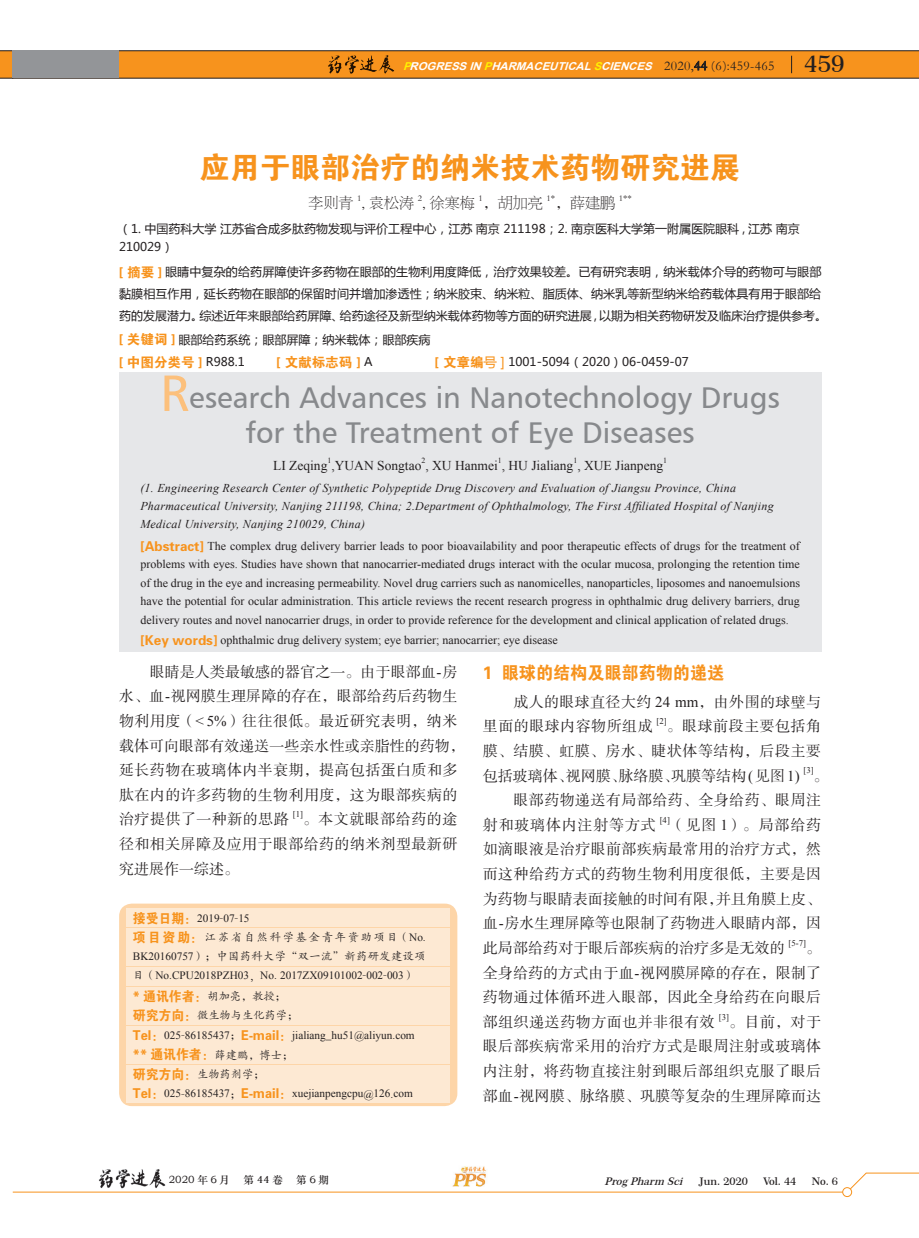
<style>
.page{position:relative;width:919px;height:1238px;background:#fff}
.page>*{position:absolute;margin:0;border:0;box-sizing:border-box;transform-origin:0 0}
.t1{font:30px/34.5px "Humanist 777 BT Roman B";color:#87898c;text-align:center}
.t2{font:30px "FZDHTK GBK1 0";color:#f7931d}
.t3{font:600 23.1px "Century 751 BT";color:#231f20}
.t4{font:18px "FZDHTK GBK1 0";color:#f7931d;scale:.95 1}
.t5{font:15px/24.6px "FZSSK GBK1 0";letter-spacing:.025em;color:#231f20;text-align:justify}
.t6{font:15px "FZBSK GBK1 0";color:#231f20}
.t7{font:15px "FZSSK GBK1 0";letter-spacing:.05em;color:#231f20}
.t8{font:13.5px "Times New Roman";color:#231f20}
.t9{font:13.5px "FZDHTK GBK1 0";color:#f7931d}
.t10{font:13.5px "FZDHTK GBK1 0";color:#f7931d;scale:.95 1}
.t11{font:12px/18.8px "Times New Roman";color:#231f20}
.t12{font:12px/22.5px "Microsoft Ya Hei";color:#231f20}
.t13{font:italic 12px/18px "Times New Roman";letter-spacing:.02em;color:#231f20}
.t14{font:11.25px "Times New Roman";color:#231f20}
.t15{font:11.25px/18.3px "FZKTK GBK1 0";letter-spacing:.155em;color:#231f20}
.t16{font:11.25px/19.5px "FZKTK GBK1 0";color:#231f20}
.t17{font:11.25px "FZKTK GBK1 0";letter-spacing:.04em;color:#231f20}
.t18{font:italic 700 10.95px "Arial";color:#fff;scale:1.04 1}
.t19{font:600 10.5px "Century 751 BT";color:#231f20}
.t20{font:10.5px "ST Zhongsong";letter-spacing:.125em;color:#231f20}
.t21{font:italic 600 10.5px "Century 751 BT";color:#231f20}
.t22{font:8.7px "Times New Roman";color:#231f20}
.t23{font:8.7px "FZBSK GBK1 0";color:#231f20}
.t24{font:8.7px "FZSSK GBK1 0";color:#231f20}
.t25{font:7.8px "Times New Roman";color:#231f20}
.s1{color:#fff101}
.s2{font-family:"Garamond";font-weight:400;font-style:normal;font-size:13.5px;color:#231f20}
.s3{font-family:"FZFSK GBK1 0";font-weight:400;font-style:normal;font-size:13.5px;color:#231f20}
.s4{font-family:"FZSSK GBK1 0"}
.s5{font-family:"FZBSK GBK1 0"}
.s6{font-family:"FZDHTK GBK1 0";font-size:13.5px;color:#f7931d}
.s7{font-family:"Microsoft Ya Hei";font-size:12px;color:#231f20}
.s8{font-size:13.5px;color:#f7931d}
.s9{font-size:51px;color:#fcc07c}
.s10{font-family:"Times New Roman"}
.s11{font-family:"FZKTK GBK1 0"}
.s12{font-family:"Adobe Song Std";font-weight:300}
.s13{font-family:"FZKTK GBK1 0";font-size:11.25px;color:#231f20}
</style>
<div class="page">
<svg style="left:849px;top:1172px;width:69px;height:20px"></svg>
<hr style="left:13px;top:1191px;width:834px;height:1px;background:#f7931d">
<div style="left:842px;top:1187px;width:9px;height:9px;background:#fff;border-radius:50%"></div>
<div style="left:842px;top:1187px;width:9px;height:9px;border:1px solid #f7931d;border-radius:50%"></div>
<img style="left:452px;top:1166px;width:34px;height:21px">
<img style="left:98px;top:1169px;width:68px;height:20px">
<svg style="left:0;top:50px;width:918px;height:28px;background:#df8d2c"></svg>
<div style="left:119px;top:372px;width:702px;height:280px;background:#e6e7e9"></div>
<svg style="left:119px;top:903px;width:338px;height:203px;background:#fddcb8"></svg>
<div style="left:126px;top:908px;width:324px;height:18px;background:#fde9d3"></div>
<div style="left:126px;top:947px;width:324px;height:18px;background:#fde9d3"></div>
<div style="left:126px;top:1025px;width:324px;height:19px;background:#fde9d3"></div>
<div style="left:126px;top:928px;width:324px;height:18px;background:#fde9d3"></div>
<div style="left:126px;top:967px;width:324px;height:18px;background:#fde9d3"></div>
<div style="left:126px;top:1045px;width:324px;height:18px;background:#fde9d3"></div>
<div style="left:126px;top:986px;width:324px;height:19px;background:#fde9d3"></div>
<div style="left:126px;top:1065px;width:324px;height:18px;background:#fde9d3"></div>
<div style="left:126px;top:1006px;width:324px;height:18px;background:#fde9d3"></div>
<div style="left:126px;top:1084px;width:324px;height:18px;background:#fde9d3"></div>
<p class="t18" style="left:403px;top:58px;width:358px"><span class="s1">P</span>ROGRESSIN<span class="s1">P</span>HARMACEUTICAL<span class="s1">S</span>CIENCES <span class="s2">2 0 2 0 ,</span> <span class="s2">4 4</span> <span class="s3">(</span> <span class="s2">6</span> <span class="s3">)</span> <span class="s2">: 4 5 9 - 4 6 5</span></p>
<h2 class="t3" style="left:804px;top:50px;width:42px">459</h2>
<h1 class="t2" style="left:200px;top:151px;width:541px">应用于眼部治疗的纳米技术药物研究进展</h1>
<p class="t6" style="left:308px;top:195px;width:46px">李则青</p>
<p class="t23" style="left:357px;top:193px;width:6px">1</p>
<p class="t6" style="left:361px;top:195px;width:54px">, 袁松涛</p>
<p class="t23" style="left:418px;top:193px;width:6px">2</p>
<p class="t6" style="left:422px;top:195px;width:54px">, 徐寒梅</p>
<p class="t23" style="left:478px;top:193px;width:6px">1</p>
<p class="t6" style="left:482px;top:195px;width:61px">，胡加亮</p>
<p class="t23" style="left:546px;top:193px;width:10px">1<span class="s4">*</span></p>
<p class="t6" style="left:555px;top:195px;width:61px">，薛建鹏</p>
<p class="t24" style="left:619px;top:193px;width:14px"><span class="s5">1</span>**</p>
<p class="t12" style="left:119px;top:220px;width:682px;line-height:17.4px">（1. 中国药科大学 江苏省合成多肽药物发现与评价工程中心，江苏 南京 211198；2. 南京医科大学第一附属医院眼科 , 江苏 南京<br>210029）</p>
<p class="t12" style="left:119px;top:260px;width:709px"><span class="s6">[ 摘要 ]</span> 眼睛中复杂的给药屏障使许多药物在眼部的生物利用度降低，治疗效果较差。已有研究表明，纳米载体介导的药物可与眼部黏膜相互作用，延长药物在眼部的保留时间并增加渗透性；纳米胶束、纳米粒、脂质体、纳米乳等新型纳米给药载体具有用于眼部给药的发展潜力。综述近年来眼部给药屏障、给药途径及新型纳米载体药物等方面的研究进展 , 以期为相关药物研发及临床治疗提供参考。<span class="s6">[ 关键词 ]</span> 眼部给药系统；眼部屏障；纳米载体；眼部疾病</p>
<p class="t9" style="left:119px;top:354px;width:127px">[ 中图分类号 ] <span class="s7">R988.1</span></p>
<p class="t9" style="left:276px;top:354px;width:97px">[ 文献标志码 ] <span class="s7">A</span></p>
<p class="t12" style="left:435px;top:350px;width:255px"><span class="s6">[ 文章编</span><span class="s8">号 ]</span> 1001-5094（2020）06-0459-07</p>
<h1 class="t1" style="left:160px;top:380px;width:621px"><span class="s9">R</span>esearch Advances in Nanotechnology Drugs for the Treatment of Eye Diseases</h1>
<p class="t8" style="left:273px;top:456px;width:391px">LI Zeqing ,YUAN Songtao , XU Hanmei , HU Jialiang , XUE Jianpeng</p>
<p class="t25" style="left:327px;top:455px;width:5px">1</p>
<p class="t25" style="left:421px;top:455px;width:5px">2</p>
<p class="t25" style="left:497px;top:455px;width:5px">1</p>
<p class="t25" style="left:573px;top:455px;width:5px">1</p>
<p class="t25" style="left:663px;top:455px;width:5px">1</p>
<p class="t13" style="left:140px;top:479px;width:634px">(1. Engineering Research Center of Synthetic Polypeptide Drug Discovery and Evaluation of Jiangsu Province, China<br>Pharmaceutical University, Nanjing 211198, China; 2.Department of Ophthalmology, The First Affiliated Hospital of Nanjing<br>Medical University, Nanjing 210029, China)</p>
<p class="t11" style="left:140px;top:536px;width:661px"><span class="s6">[Abstract]</span> The complex drug delivery barrier leads to poor bioavailability and poor therapeutic effects of drugs for the treatment of problems with eyes. Studies have shown that nanocarrier-mediated drugs interact with the ocular mucosa, prolonging the retention time of the drug in the eye and increasing permeability. Novel drug carriers such as nanomicelles, nanoparticles, liposomes and nanoemulsions have the potential for ocular administration. This article reviews the recent research progress in ophthalmic drug delivery barriers, drug delivery routes and novel nanocarrier drugs, in order to provide reference for the development and clinical application of related drugs. <span class="s6">[Key words]</span> ophthalmic drug delivery system; eye barrier; nanocarrier; eye disease</p>
<p class="t5" style="left:119px;top:660px;width:347px;text-align:left;text-indent:31px">眼睛是人类最敏感的器官之一。由于眼部血<span class="s10">-</span>房水、血<span class="s10">-</span>视网膜生理屏障的存在，眼部给药后药物生物利用度（<span class="s10">&lt; 5%</span>）往往很低。最近研究表明，纳米载体可向眼部有效递送一些亲水性或亲脂性的药物，延长药物在玻璃体内半衰期，提高包括蛋白质和多肽在内的许多药物的生物利用度，这为眼部疾病的治疗提供了一种新的思路</p>
<p class="t22" style="left:293px;top:808px;width:12px">[1]</p>
<p class="t5" style="left:119px;top:807px;width:340px;text-indent:184px">。本文就眼部给药的途径和相关屏障及应用于眼部给药的纳米剂型最新研究进展作一综述。</p>
<p class="t14" style="left:133px;top:910px;width:118px"><span class="s6">接受日期：</span>2019<span class="s11">-</span>07<span class="s11">-</span>15</p>
<p class="t15" style="left:133px;top:928px;width:294px"><span class="s6">项目资助：</span>江苏省自然科学基金青年资助项目（<span class="s10">No</span>.<br><span class="s10">BK20160757</span>）；中国药科大学“双一流”新药研发建设项</p>
<p class="t14" style="left:133px;top:967px;width:284px"><span class="s11">目（</span>No<span class="s11">.</span>CPU2018PZH03<span class="s12">，</span>No<span class="s11">.</span> 2017ZX09101002<span class="s11">-</span>002<span class="s11">-</span>003<span class="s11">）</span></p>
<p class="t16" style="left:133px;top:986px;width:167px"><span class="s6">* 通讯作者：</span>胡加亮，教授；<span class="s6">研究方向：</span>微生物与生化药学；</p>
<p class="t14" style="left:133px;top:1027px;width:283px"><span class="s6">Tel：</span>025<span class="s11">-</span>86185437<span class="s11">；</span><span class="s6">E-mail：</span>jialiang<span class="s11">_</span>hu51<span class="s11">@</span>aliyun<span class="s11">.</span>com</p>
<p class="t10" style="left:133px;top:1047px;width:170px">** 通讯作者：<span class="s13">薛建鹏，博士；</span></p>
<p class="t17" style="left:133px;top:1068px;width:133px"><span class="s6">研究方向：</span>生物药剂学；</p>
<p class="t14" style="left:133px;top:1085px;width:281px"><span class="s6">Tel：</span>025<span class="s11">-</span>86185437<span class="s11">；</span><span class="s6">E-mail：</span>xuejianpengcpu<span class="s11">@</span>126<span class="s11">.</span>com</p>
<h3 class="t4" style="left:483px;top:663px;width:255px">1 眼球的结构及眼部药物的递送</h3>
<p class="t5" style="left:483px;top:690px;width:340px;text-indent:31px">成人的眼球直径大约 <span class="s10">24 mm</span>，由外围的球壁与里面的眼球内容物所组成</p>
<p class="t22" style="left:656px;top:715px;width:12px">[2]</p>
<p class="t5" style="left:483px;top:714px;width:340px;text-indent:184px">。眼球前段主要包括角膜、结膜、虹膜、房水、睫状体等结构，后段主要包括玻璃体、视网膜、脉络膜、巩膜等结构<span class="s10">(</span>见图<span class="s10">1)</span></p>
<p class="t22" style="left:803px;top:764px;width:12px">[3]</p>
<p class="t5" style="left:813px;top:764px;width:16px">。</p>
<p class="t5" style="left:513px;top:788px;width:309px">眼部药物递送有局部给药、全身给药、眼周注</p>
<p class="t7" style="left:483px;top:816px;width:174px">射和玻璃体内注射等方式</p>
<p class="t22" style="left:659px;top:813px;width:12px">[4]</p>
<p class="t5" style="left:483px;top:813px;width:340px;text-indent:187px">（见图 <span class="s10">1</span>）。局部给药如滴眼液是治疗眼前部疾病最常用的治疗方式，然而这种给药方式的药物生物利用度很低，主要是因为药物与眼睛表面接触的时间有限，并且角膜上皮、血<span class="s10">-</span>房水生理屏障等也限制了药物进入眼睛内部，因此局部给药对于眼后部疾病的治疗多是无效的</p>
<p class="t22" style="left:788px;top:936px;width:19px">[5-7]</p>
<p class="t5" style="left:483px;top:936px;width:340px;text-indent:323px">。全身给药的方式由于血<span class="s10">-</span>视网膜屏障的存在，限制了药物通过体循环进入眼部，因此全身给药在向眼后部组织递送药物方面也并非很有效</p>
<p class="t22" style="left:718px;top:1010px;width:12px">[3]</p>
<p class="t5" style="left:483px;top:1010px;width:340px;text-indent:246px">。目前，对于眼后部疾病常采用的治疗方式是眼周注射或玻璃体内注射，将药物直接注射到眼后部组织克服了眼后部血<span class="s10">-</span>视网膜、脉络膜、巩膜等复杂的生理屏障而达</p>
<p class="t20" style="left:169px;top:1171px;width:63px">2020 年 6 月</p>
<p class="t20" style="left:243px;top:1171px;width:41px">第44卷</p>
<p class="t20" style="left:296px;top:1171px;width:34px">第6期</p>
<p class="t21" style="left:604px;top:1174px;width:83px">ProgPharm Sci</p>
<p class="t19" style="left:699px;top:1174px;width:51px">Jun. 2020</p>
<p class="t19" style="left:763px;top:1174px;width:35px">Vol. 44</p>
<p class="t19" style="left:811px;top:1174px;width:28px">No. 6</p>
</div>
